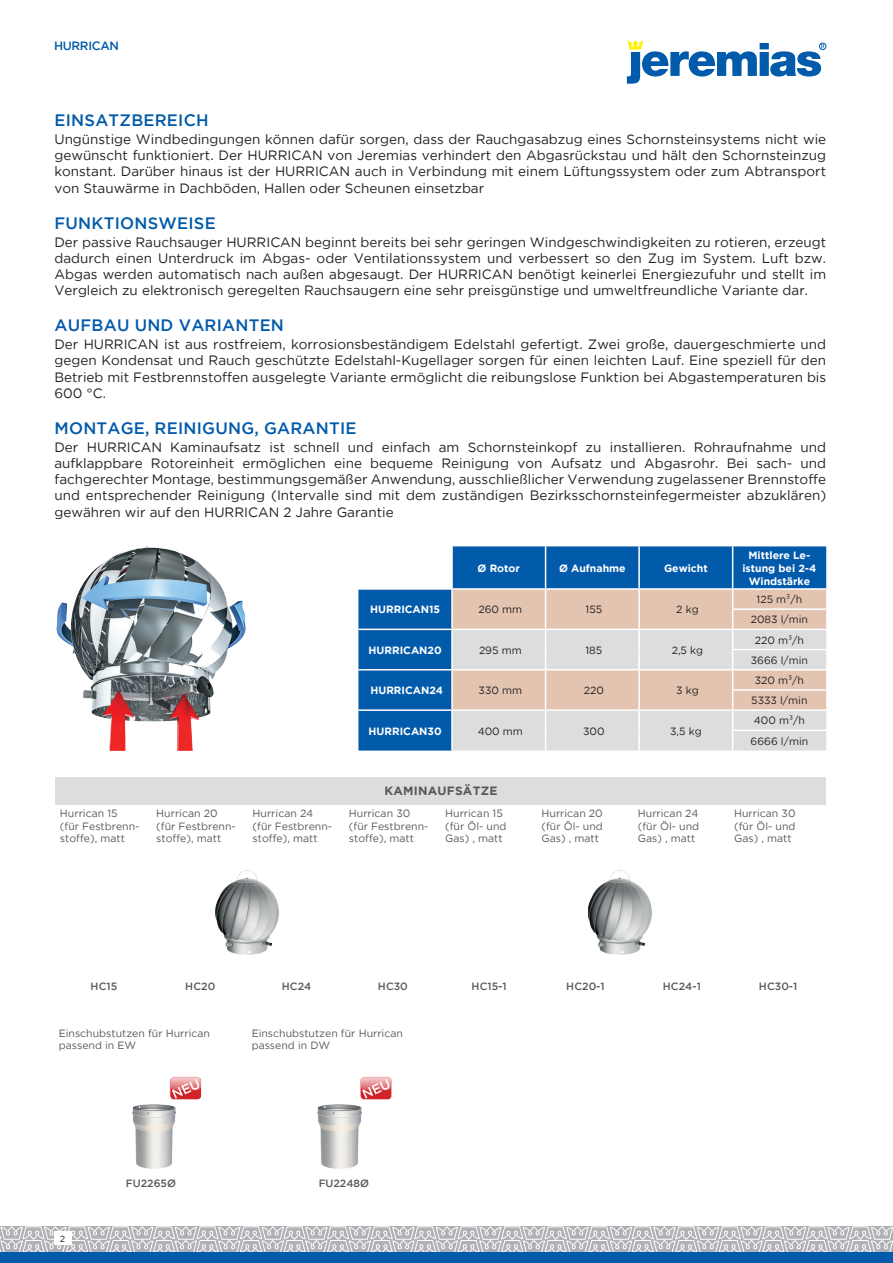
<style>
.page{position:relative;width:893px;height:1263px;background:#fff}
.page>*{position:absolute;margin:0;border:0;box-sizing:border-box;transform-origin:0 0}
.t1{font:500 16.5px "Gotham";letter-spacing:.015em;color:#015aaa}
.t2{font:13.5px/16.2px "Gotham";color:#231f20;text-align:justify}
.t3{font:700 12px "Gotham";letter-spacing:.02em;color:#57585a}
.t4{font:500 12px "Gotham";letter-spacing:-.025em;color:#015aaa}
.t5{font:10.5px/12.6px "Gotham";color:#57585a}
.t6{font:10.5px/20.2px "Gotham";color:#231f20;text-align:center}
.t7{font:700 10.5px/12.6px "Gotham";color:#fff;text-align:center}
.t8{font:500 10.5px "Gotham";color:#57585a}
.t9{font:9px "Gotham";color:#231f20}
</style>
<div class="page">
<svg style="left:0;top:1226px;width:893px;height:26px"></svg>
<div style="left:54px;top:1231px;width:17px;height:14px;background:#fff"></div>
<div style="left:0;top:1252px;width:893px;height:11px;background:#015aaa"></div>
<img style="left:56px;top:546px;width:190px;height:205px">
<svg style="left:358px;top:546px;width:468px;height:204px;fill:#015aaa"></svg>
<div style="left:453px;top:590px;width:279px;height:39px;background:#e3c4b1"></div>
<svg style="left:453px;top:630px;width:279px;height:120px;fill:#dcdddf"></svg>
<hr style="left:451px;top:546px;width:2px;height:42px;background:#fff">
<hr style="left:545px;top:546px;width:1px;height:42px;background:#fff">
<hr style="left:638px;top:546px;width:2px;height:42px;background:#fff">
<hr style="left:732px;top:546px;width:1px;height:42px;background:#fff">
<hr style="left:358px;top:588px;width:94px;height:2px;background:#fff">
<hr style="left:452px;top:588px;width:94px;height:2px;background:#fff">
<svg style="left:451px;top:590px;width:2px;height:19px"></svg>
<hr style="left:546px;top:588px;width:93px;height:2px;background:#fff">
<hr style="left:639px;top:588px;width:94px;height:2px;background:#fff">
<svg style="left:638px;top:590px;width:2px;height:19px"></svg>
<hr style="left:451px;top:609px;width:2px;height:20px;background:#fff">
<hr style="left:638px;top:609px;width:2px;height:20px;background:#fff">
<hr style="left:733px;top:588px;width:93px;height:2px;background:#fff">
<hr style="left:358px;top:629px;width:94px;height:1px;background:#fff">
<hr style="left:452px;top:629px;width:94px;height:1px;background:#fff">
<svg style="left:451px;top:630px;width:2px;height:19px"></svg>
<hr style="left:546px;top:629px;width:93px;height:1px;background:#fff">
<hr style="left:639px;top:629px;width:94px;height:1px;background:#fff">
<svg style="left:638px;top:630px;width:2px;height:19px"></svg>
<hr style="left:451px;top:649px;width:2px;height:20px;background:#fff">
<hr style="left:638px;top:649px;width:2px;height:20px;background:#fff">
<hr style="left:358px;top:669px;width:94px;height:1px;background:#fff">
<hr style="left:452px;top:669px;width:94px;height:1px;background:#fff">
<hr style="left:451px;top:670px;width:2px;height:20px;background:#fff">
<hr style="left:546px;top:669px;width:93px;height:1px;background:#fff">
<hr style="left:639px;top:669px;width:94px;height:1px;background:#fff">
<hr style="left:638px;top:670px;width:2px;height:20px;background:#fff">
<hr style="left:358px;top:709px;width:94px;height:2px;background:#fff">
<hr style="left:452px;top:709px;width:94px;height:2px;background:#fff">
<svg style="left:451px;top:690px;width:2px;height:40px"></svg>
<hr style="left:546px;top:709px;width:93px;height:2px;background:#fff">
<hr style="left:639px;top:709px;width:94px;height:2px;background:#fff">
<svg style="left:638px;top:690px;width:2px;height:40px"></svg>
<hr style="left:451px;top:730px;width:2px;height:20px;background:#fff">
<svg style="left:545px;top:590px;width:1px;height:160px"></svg>
<hr style="left:638px;top:730px;width:2px;height:20px;background:#fff">
<svg style="left:732px;top:590px;width:94px;height:160px"></svg>
<svg style="left:627px;top:40px;width:198px;height:44px"></svg>
<div style="left:819px;top:43px;width:7px;height:7px;border:1px solid #015aaa;border-radius:50%"></div>
<img style="left:318px;top:1104px;width:43px;height:64px">
<img style="left:133px;top:1104px;width:43px;height:64px">
<div style="left:360px;top:1077px;width:32px;height:23px;background:#d1232a;border-radius:4px"></div>
<div style="left:360px;top:1076px;width:32px;height:24px;border:1px solid #fff;border-radius:4px"></div>
<svg style="left:362px;top:1089px;width:20px;height:9px"></svg>
<svg style="left:361px;top:1077px;width:30px;height:13px"></svg>
<div style="left:170px;top:1077px;width:32px;height:23px;background:#d1232a;border-radius:4px"></div>
<div style="left:170px;top:1076px;width:32px;height:24px;border:1px solid #fff;border-radius:4px"></div>
<svg style="left:172px;top:1090px;width:20px;height:8px"></svg>
<svg style="left:170px;top:1077px;width:31px;height:13px"></svg>
<div style="left:56px;top:777px;width:770px;height:27px;background:#dcdddf"></div>
<img style="left:215px;top:870px;width:64px;height:84px">
<img style="left:588px;top:870px;width:64px;height:84px">
<p class="t4" style="left:54px;top:38px;width:67px">HURRICAN</p>
<p class="t1" style="left:55px;top:109px;width:156px">EINSATZBEREICH</p>
<p class="t2" style="left:54px;top:131px;width:773px">Ungünstige Windbedingungen können dafür sorgen, dass der Rauchgasabzug eines Schornsteinsystems nicht wie gewünscht funktioniert. Der HURRICAN von Jeremias verhindert den Abgasrückstau und hält den Schornsteinzug konstant. Darüber hinaus ist der HURRICAN auch in Verbindung mit einem Lüftungssystem oder zum Abtransport von Stauwärme in Dachböden, Hallen oder Scheunen einsetzbar</p>
<p class="t1" style="left:55px;top:212px;width:163px">FUNKTIONSWEISE</p>
<p class="t2" style="left:54px;top:233px;width:773px">Der passive Rauchsauger HURRICAN beginnt bereits bei sehr geringen Windgeschwindigkeiten zu rotieren, erzeugt dadurch einen Unterdruck im Abgas- oder Ventilationssystem und verbessert so den Zug im System. Luft bzw.<br>Abgas werden automatisch nach außen abgesaugt. Der HURRICAN benötigt keinerlei Energiezufuhr und stellt im Vergleich zu elektronisch geregelten Rauchsaugern eine sehr preisgünstige und umweltfreundliche Variante dar.</p>
<p class="t1" style="left:55px;top:314px;width:231px">AUFBAU UND VARIANTEN</p>
<p class="t2" style="left:54px;top:336px;width:773px">Der HURRICAN ist aus rostfreiem, korrosionsbeständigem Edelstahl gefertigt. Zwei große, dauergeschmierte und gegen Kondensat und Rauch geschützte Edelstahl-Kugellager sorgen für einen leichten Lauf. Eine speziell für den Betrieb mit Festbrennstoffen ausgelegte Variante ermöglicht die reibungslose Funktion bei Abgastemperaturen bis 600 °C.</p>
<p class="t1" style="left:55px;top:417px;width:304px">MONTAGE, REINIGUNG, GARANTIE</p>
<p class="t2" style="left:54px;top:439px;width:773px">Der HURRICAN Kaminaufsatz ist schnell und einfach am Schornsteinkopf zu installieren. Rohraufnahme und aufklappbare Rotoreinheit ermöglichen eine bequeme Reinigung von Aufsatz und Abgasrohr. Bei sach- und fachgerechter Montage, bestimmungsgemäßer Anwendung, ausschließlicher Verwendung zugelassener Brennstoffe und entsprechender Reinigung (Intervalle sind mit dem zuständigen Bezirksschornsteinfegermeister abzuklären) gewähren wir auf den HURRICAN 2 Jahre Garantie</p>
<p class="t7" style="left:478px;top:562px;width:44px">Ø Rotor</p>
<p class="t7" style="left:559px;top:562px;width:68px">Ø Aufnahme</p>
<p class="t7" style="left:664px;top:562px;width:45px">Gewicht</p>
<p class="t7" style="left:742px;top:549px;width:76px">Mittlere Le&shy;istung bei 2-4<br>Windstärke</p>
<p class="t7" style="left:370px;top:603px;width:72px">HURRICAN15</p>
<p class="t6" style="left:478px;top:599px;width:45px">260 mm</p>
<p class="t6" style="left:586px;top:599px;width:18px">155</p>
<p class="t6" style="left:676px;top:599px;width:24px">2 kg</p>
<p class="t6" style="left:751px;top:589px;width:59px">125 m³/h<br>2083 l/min</p>
<p class="t7" style="left:369px;top:644px;width:75px">HURRICAN20</p>
<p class="t6" style="left:479px;top:640px;width:44px">295 mm</p>
<p class="t6" style="left:585px;top:640px;width:18px">185</p>
<p class="t6" style="left:672px;top:640px;width:33px">2,5 kg</p>
<p class="t6" style="left:751px;top:630px;width:59px">220 m³/h<br>3666 l/min</p>
<p class="t7" style="left:370px;top:684px;width:74px">HURRICAN24</p>
<p class="t6" style="left:479px;top:680px;width:45px">330 mm</p>
<p class="t6" style="left:584px;top:680px;width:22px">220</p>
<p class="t6" style="left:676px;top:680px;width:24px">3 kg</p>
<p class="t6" style="left:751px;top:670px;width:58px">320 m³/h<br>5333 l/min</p>
<p class="t7" style="left:369px;top:724px;width:75px">HURRICAN30</p>
<p class="t6" style="left:478px;top:720px;width:47px">400 mm</p>
<p class="t6" style="left:583px;top:720px;width:23px">300</p>
<p class="t6" style="left:670px;top:720px;width:33px">3,5 kg</p>
<p class="t6" style="left:751px;top:710px;width:59px">400 m³/h<br>6666 l/min</p>
<p class="t3" style="left:384px;top:783px;width:114px">KAMINAUFSÄTZE</p>
<p class="t5" style="left:60px;top:807px;width:81px">Hurrican 15<br>(für Festbrenn&shy;stoffe), matt</p>
<p class="t5" style="left:156px;top:807px;width:81px">Hurrican 20 (für Festbrenn&shy;stoffe), matt</p>
<p class="t5" style="left:253px;top:807px;width:81px">Hurrican 24 (für Festbrenn&shy;stoffe), matt</p>
<p class="t5" style="left:349px;top:807px;width:81px">Hurrican 30 (für Festbrenn&shy;stoffe), matt</p>
<p class="t5" style="left:445px;top:807px;width:63px">Hurrican 15 (für Öl- und<br>Gas) , matt</p>
<p class="t5" style="left:542px;top:807px;width:63px;text-align:justify">Hurrican 20 (für Öl- und Gas) , matt</p>
<p class="t5" style="left:638px;top:807px;width:63px;text-align:justify">Hurrican 24 (für Öl- und Gas) , matt</p>
<p class="t5" style="left:734px;top:807px;width:63px;text-align:justify">Hurrican 30 (für Öl- und Gas) , matt</p>
<p class="t8" style="left:91px;top:979px;width:28px">HC15</p>
<p class="t8" style="left:185px;top:979px;width:31px">HC20</p>
<p class="t8" style="left:282px;top:979px;width:31px">HC24</p>
<p class="t8" style="left:378px;top:979px;width:32px">HC30</p>
<p class="t8" style="left:472px;top:979px;width:37px">HC15-1</p>
<p class="t8" style="left:566px;top:979px;width:40px">HC20-1</p>
<p class="t8" style="left:663px;top:979px;width:39px">HC24-1</p>
<p class="t8" style="left:759px;top:979px;width:40px">HC30-1</p>
<p class="t5" style="left:59px;top:1026px;width:153px">Einschubstutzen für Hurrican passend in EW</p>
<p class="t5" style="left:252px;top:1026px;width:153px">Einschubstutzen für Hurrican passend in DW</p>
<p class="t9" style="left:60px;top:1233px;width:7px">2</p>
<p class="t8" style="left:126px;top:1176px;width:52px">FU2265Ø</p>
<p class="t8" style="left:319px;top:1176px;width:52px">FU2248Ø</p>
</div>
